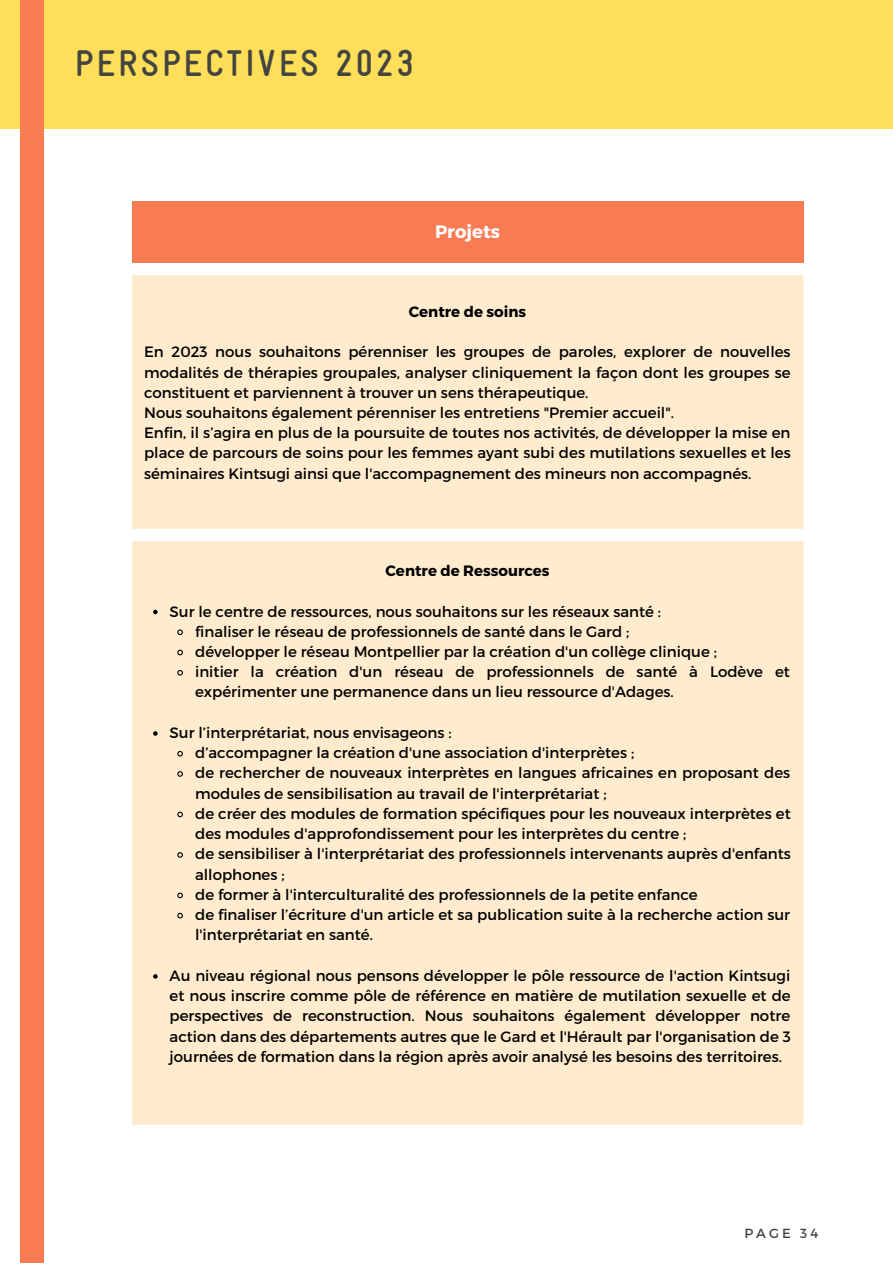
<style>
.page{position:relative;width:893px;height:1264px;background:#fff}
.page>*{position:absolute;margin:0;border:0;box-sizing:border-box;transform-origin:0 0}
.t1{font:700 condensed 37.35px "Gravur";letter-spacing:.08em;color:#444440}
.t2{font:700 18px "Montserrat";color:#fdfdfd}
.t3{font:15px/20.2px "Montserrat";color:#000}
.t4{font:700 15px "Montserrat";color:#000}
.t5{font:13.2px "Montserrat";letter-spacing:.23em;color:#444440}
</style>
<div class="page">
<div style="left:0;top:0;width:892px;height:129px;background:#ffde59"></div>
<div style="left:21px;top:0;width:23px;height:1262px;background:#f87b54"></div>
<div style="left:132px;top:202px;width:671px;height:61px;background:#f87b54"></div>
<div style="left:132px;top:275px;width:671px;height:849px;background:#ffebcd"></div>
<svg style="left:153px;top:609px;width:5px;height:5px"></svg>
<svg style="left:176px;top:628px;width:8px;height:8px"></svg>
<svg style="left:176px;top:649px;width:8px;height:7px"></svg>
<svg style="left:176px;top:669px;width:8px;height:7px"></svg>
<svg style="left:153px;top:731px;width:5px;height:4px"></svg>
<svg style="left:176px;top:750px;width:8px;height:7px"></svg>
<svg style="left:176px;top:770px;width:8px;height:7px"></svg>
<svg style="left:176px;top:810px;width:8px;height:8px"></svg>
<svg style="left:176px;top:851px;width:8px;height:7px"></svg>
<svg style="left:176px;top:891px;width:8px;height:8px"></svg>
<svg style="left:176px;top:912px;width:8px;height:7px"></svg>
<svg style="left:153px;top:974px;width:5px;height:4px"></svg>
<p class="t1" style="left:75px;top:42px;width:340px">PERSPECTIVES 2023</p>
<p class="t2" style="left:435px;top:219px;width:66px">Projets</p>
<p class="t4" style="left:409px;top:302px;width:119px">Centre de soins</p>
<p class="t3" style="left:144px;top:341px;width:648px;text-align:justify">En 2023 nous souhaitons pérenniser les groupes de paroles, explorer de nouvelles modalités de thérapies groupales, analyser cliniquement la façon dont les groupes se constituent et parviennent à trouver un sens thérapeutique.</p>
<p class="t3" style="left:144px;top:402px;width:531px">Nous souhaitons également pérenniser les entretiens "Premier accueil".</p>
<p class="t3" style="left:144px;top:422px;width:648px;text-align:justify">Enfin, il s’agira en plus de la poursuite de toutes nos activités, de développer la mise en place de parcours de soins pour les femmes ayant subi des mutilations sexuelles et les séminaires Kintsugi ainsi que l'accompagnement des mineurs non accompagnés.</p>
<p class="t4" style="left:385px;top:561px;width:165px">Centre de Ressources</p>
<p class="t3" style="left:170px;top:600px;width:493px">Sur le centre de ressources, nous souhaitons sur les réseaux santé :</p>
<p class="t3" style="left:195px;top:620px;width:436px">finaliser le réseau de professionnels de santé dans le Gard ;</p>
<p class="t3" style="left:195px;top:640px;width:523px">développer le réseau Montpellier par la création d'un collège clinique ;</p>
<p class="t3" style="left:195px;top:661px;width:596px">initier la création d'un réseau de professionnels de santé à Lodève et expérimenter une permanence dans un lieu ressource d'Adages.</p>
<p class="t3" style="left:170px;top:721px;width:283px">Sur l’interprétariat, nous envisageons :</p>
<p class="t3" style="left:195px;top:742px;width:440px">d’accompagner la création d'une association d'interprètes ;</p>
<p class="t3" style="left:195px;top:762px;width:596px">de rechercher de nouveaux interprètes en langues africaines en proposant des modules de sensibilisation au travail de l'interprétariat ;</p>
<p class="t3" style="left:195px;top:802px;width:597px">de créer des modules de formation spécifiques pour les nouveaux interprètes et des modules d'approfondissement pour les interprètes du centre ;</p>
<p class="t3" style="left:195px;top:843px;width:597px">de sensibiliser à l'interprétariat des professionnels intervenants auprès d'enfants allophones ;</p>
<p class="t3" style="left:195px;top:883px;width:504px">de former à l'interculturalité des professionnels de la petite enfance</p>
<p class="t3" style="left:195px;top:903px;width:596px">de finaliser l’écriture d'un article et sa publication suite à la recherche action sur l'interprétariat en santé.</p>
<p class="t3" style="left:170px;top:964px;width:622px;text-align:justify">Au niveau régional nous pensons développer le pôle ressource de l'action Kintsugi et nous inscrire comme pôle de référence en matière de mutilation sexuelle et de perspectives de reconstruction. Nous souhaitons également développer notre action dans des départements autres que le Gard et l'Hérault par l'organisation de 3 journées de formation dans la région après avoir analysé les besoins des territoires.</p>
<p class="t5" style="left:744px;top:1225px;width:75px">PAGE 34</p>
</div>
